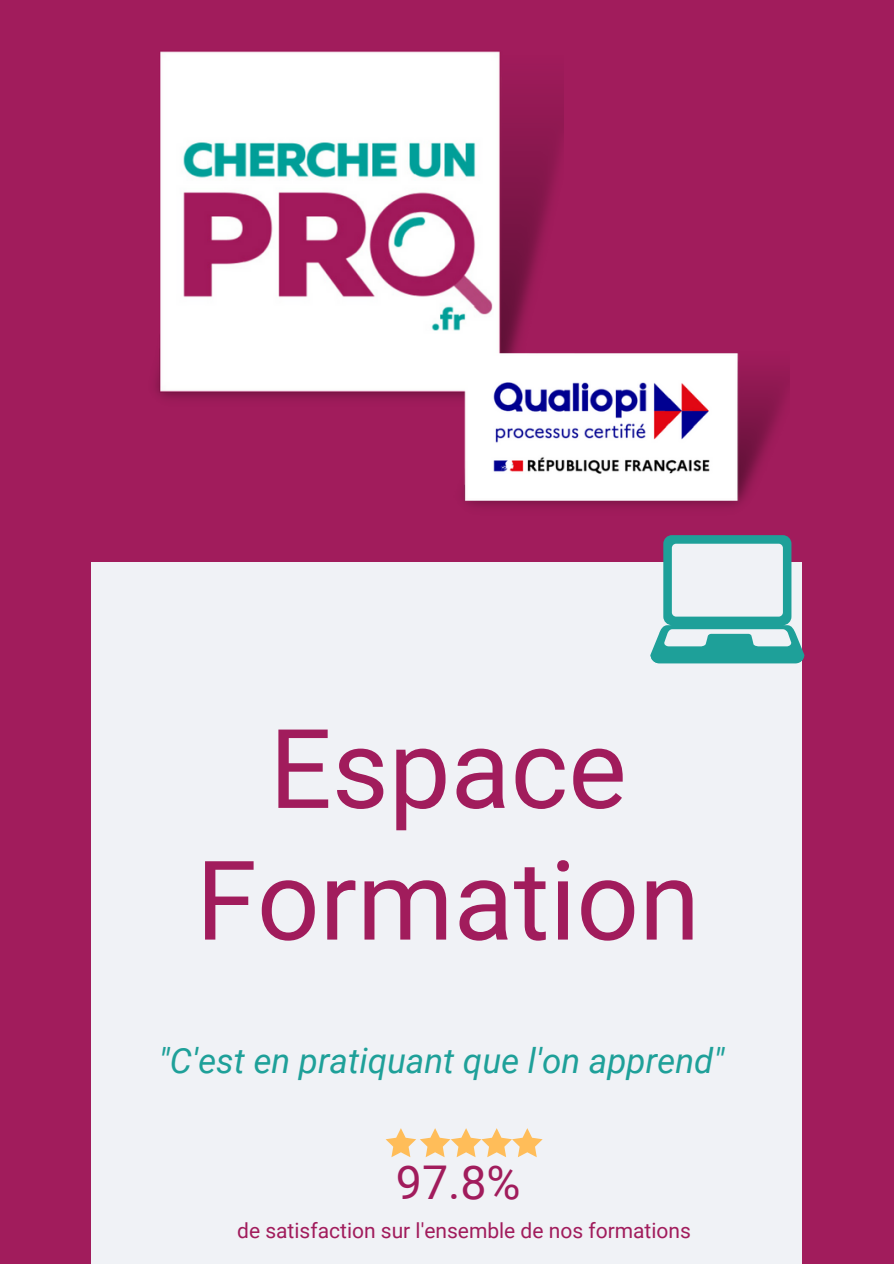
<style>
.page{position:relative;width:894px;height:1264px;background:#fff}
.page>*{position:absolute;margin:0;border:0;box-sizing:border-box;transform-origin:0 0}
.t1{font:110.1px/131.7px "Roboto";color:#a11c5c;text-align:center}
.t2{font:46.5px "Roboto";color:#a11c5c}
.t3{font:italic 34.8px "Roboto";color:#1ea099}
.t4{font:21px "Roboto";color:#a11c5c}
</style>
<div class="page">
<div style="left:0;top:0;width:893px;height:1263px;background:#a11c5c"></div>
<div style="left:91px;top:562px;width:710px;height:701px;background:#f0f2f6"></div>
<svg style="left:650px;top:535px;width:154px;height:128px"></svg>
<img style="left:155px;top:51px;width:408px;height:348px">
<svg style="left:385px;top:1128px;width:157px;height:29px"></svg>
<img style="left:452px;top:349px;width:337px;height:158px">
<p class="t1" style="left:196px;top:704px;width:505px">Espace<br>Formation</p>
<h3 class="t3" style="left:159px;top:1041px;width:566px">"C'est en pratiquant que l'on apprend"</h3>
<p class="t2" style="left:396px;top:1155px;width:126px">97.8%</p>
<p class="t4" style="left:237px;top:1218px;width:455px">de satisfaction sur l'ensemble de nos formations</p>
</div>
